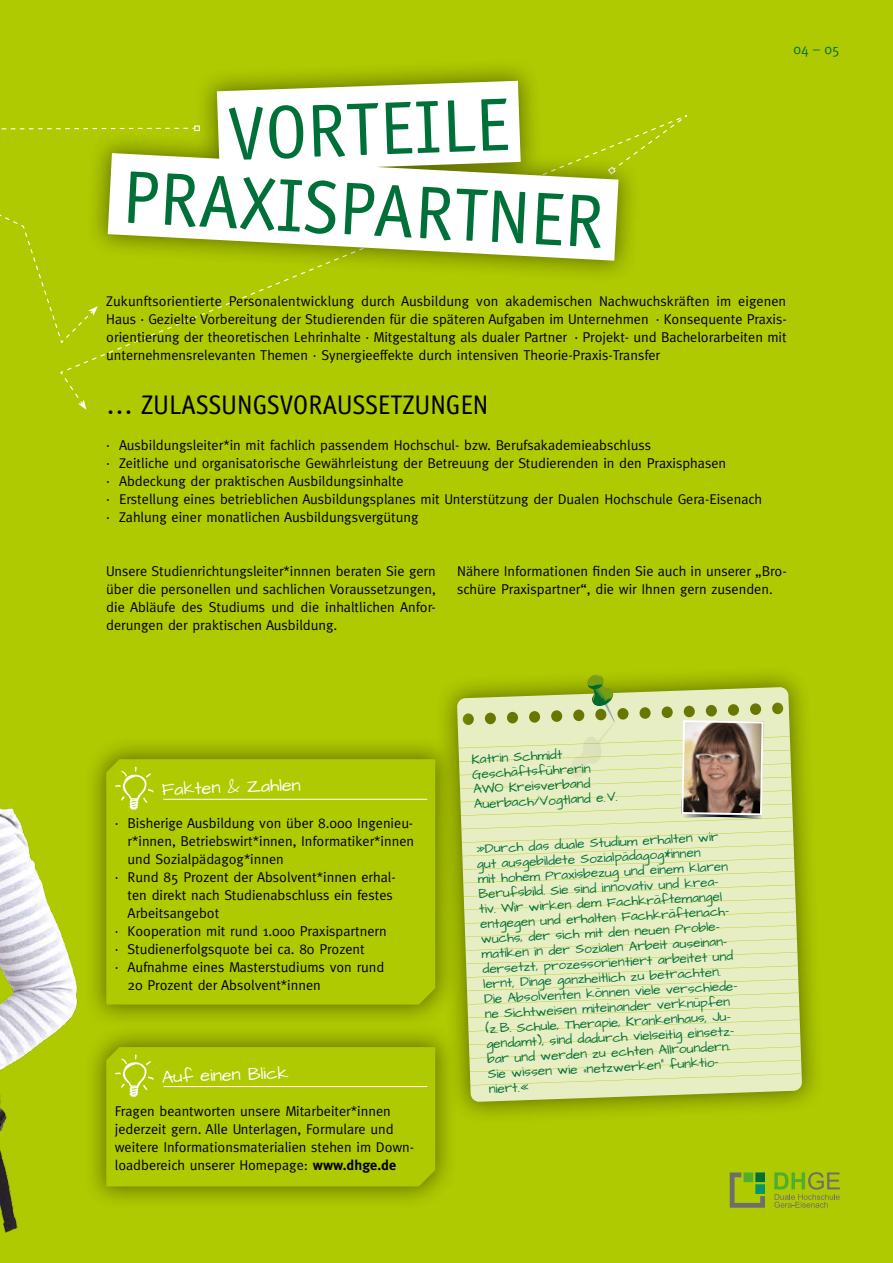
<style>
.page{position:relative;width:893px;height:1263px;background:#afca00}
.page>*{position:absolute;margin:0;border:0;box-sizing:border-box;transform-origin:0 0}
.t1{font:75px "AT Officina Sans";color:#007039}
.t2{font:27px "AT Officina Sans";color:#000}
.t3{font:18px "Architects Daughter";color:#fff}
.t4{font:14.25px/18px "Meta";color:#000}
.t5{font:14.25px "Meta";color:#007039}
.t6{font:13.5px/15px "Architects Daughter";color:#007039}
.s1{font-weight:700}
</style>
<div class="page">
<svg style="left:64px;top:378px;width:22px;height:32px"></svg>
<svg style="left:641px;top:118px;width:41px;height:32px"></svg>
<svg style="left:0;top:128px;width:197px;height:216px"></svg>
<div style="left:83px;top:1023px;width:376px;height:187px;background:#000;opacity:.44"></div>
<svg style="left:125px;top:1047px;width:310px;height:139px"></svg>
<svg style="left:125px;top:1054px;width:29px;height:43px"></svg>
<hr style="left:164px;top:1086px;width:263px;height:1px;background:#fff">
<div style="left:85px;top:58px;width:556px;height:226px;background:#000;opacity:.44"></div>
<svg style="left:108px;top:153px;width:510px;height:108px;background:#eaefcc"></svg>
<svg style="left:217px;top:81px;width:304px;height:91px;background:#f3f5e7"></svg>
<div style="left:434px;top:664px;width:391px;height:460px;background:#000;opacity:.44"></div>
<div style="left:83px;top:736px;width:376px;height:292px;background:#000;opacity:.44"></div>
<svg style="left:125px;top:759px;width:310px;height:245px"></svg>
<svg style="left:125px;top:767px;width:29px;height:43px"></svg>
<hr style="left:164px;top:799px;width:263px;height:1px;background:#fff">
<svg style="left:457px;top:674px;width:345px;height:427px;background:#dce5aa"></svg>
<img style="left:684px;top:723px;width:76px;height:89px">
<div style="left:681px;top:720px;width:82px;height:95px;border:2px solid #fff"></div>
<img style="left:0;top:736px;width:125px;height:497px">
<svg style="left:730px;top:1172px;width:35px;height:36px"></svg>
<div style="left:755px;top:1172px;width:10px;height:10px;background:#007039"></div>
<div style="left:755px;top:1184px;width:10px;height:10px;background:#00976f"></div>
<div style="left:744px;top:1172px;width:9px;height:10px;background:#50ae2f"></div>
<svg style="left:774px;top:1172px;width:66px;height:36px"></svg>
<h1 class="t1" style="left:226px;top:90px;width:283px;rotate:-2deg">VORTEILE</h1>
<h1 class="t1" style="left:125px;top:153px;width:484px;rotate:3deg">PRAXISPARTNER</h1>
<p class="t5" style="left:793px;top:41px;width:48px">04 – 05</p>
<p class="t4" style="left:106px;top:292px;width:682px;text-align:justify">Zukunftsorientierte Personalentwicklung durch Ausbildung von akademischen Nachwuchskräften im eigenen Haus · Gezielte Vorbereitung der Studierenden für die späteren Aufgaben im Unternehmen · Konsequente Praxis&shy;orientierung der theoretischen Lehrinhalte · Mitgestaltung als dualer Partner · Projekt- und Bachelorarbeiten mit unternehmensrelevanten Themen · Synergieeffekte durch intensiven Theorie-Praxis-Transfer</p>
<h2 class="t2" style="left:106px;top:389px;width:384px">… ZULASSUNGSVORAUSSETZUNGEN</h2>
<p class="t4" style="left:106px;top:436px;width:657px">· Ausbildungsleiter*in mit fachlich passendem Hochschul- bzw. Berufsakademieabschluss<br>· Zeitliche und organisatorische Gewährleistung der Betreuung der Studierenden in den Praxisphasen<br>· Abdeckung der praktischen Ausbildungsinhalte<br>· Erstellung eines betrieblichen Ausbildungsplanes mit Unterstützung der Dualen Hochschule Gera-Eisenach · Zahlung einer monatlichen Ausbildungsvergütung</p>
<p class="t4" style="left:106px;top:562px;width:331px;text-align:justify">Unsere Studienrichtungsleiter*innnen beraten Sie gern über die personellen und sachlichen Voraussetzungen, die Abläufe des Studiums und die inhaltlichen Anfor&shy;derungen der praktischen Ausbildung.</p>
<p class="t4" style="left:457px;top:562px;width:331px">Nähere Informationen finden Sie auch in unserer „Bro&shy;schüre Praxispartner“, die wir Ihnen gern zusenden.</p>
<p class="t3" style="left:161px;top:777px;width:140px;rotate:-2deg">Fakten &amp; Zahlen</p>
<p class="t4" style="left:115px;top:814px;width:298px">· Bisherige Ausbildung von über 8.000 Ingenieu-</p>
<p class="t4" style="left:128px;top:832px;width:288px">r*innen, Betriebswirt*innen, Informatiker*innen</p>
<p class="t4" style="left:128px;top:850px;width:158px">und Sozialpädagog*innen</p>
<p class="t4" style="left:115px;top:868px;width:282px">· Rund 85 Prozent der Absolvent*innen erhal-</p>
<p class="t4" style="left:128px;top:886px;width:267px">ten direkt nach Studienabschluss ein festes</p>
<p class="t4" style="left:128px;top:904px;width:93px">Arbeitsangebot</p>
<p class="t4" style="left:115px;top:922px;width:273px">· Kooperation mit rund 1.000 Praxispartnern</p>
<p class="t4" style="left:115px;top:940px;width:251px">· Studienerfolgsquote bei ca. 80 Prozent</p>
<p class="t4" style="left:115px;top:958px;width:271px">· Aufnahme eines Masterstudiums von rund</p>
<p class="t4" style="left:128px;top:976px;width:195px">20 Prozent der Absolvent*innen</p>
<p class="t3" style="left:161px;top:1065px;width:128px;rotate:-2deg">Auf einen Blick</p>
<p class="t4" style="left:115px;top:1102px;width:301px">Fragen beantworten unsere Mitarbeiter*innen jederzeit gern. Alle Unterlagen, Formulare und weitere Informationsmaterialien stehen im Down&shy;loadbereich unserer Homepage: <span class="s1">www.dhge.de</span></p>
<p class="t6" style="left:471px;top:752px;width:145px;rotate:-3deg">Katrin Schmidt<br>Geschäftsführerin<br>AWO Kreisverband<br>Auerbach/Vogtland e.V.</p>
<p class="t6" style="left:476px;top:842px;width:258px;rotate:-3deg">»Durch das duale Studium erhalten wir gut ausgebildete Sozialpädagog*innen<br>mit hohem Praxisbezug und einem klaren Berufsbild. Sie sind innovativ und krea&shy;tiv. Wir wirken dem Fachkräftemangel entgegen und erhalten Fachkräftenach&shy;wuchs, der sich mit den neuen Proble&shy;matiken in der Sozialen Arbeit auseinan&shy;dersetzt, prozessorientiert arbeitet und lernt, Dinge ganzheitlich zu betrachten.<br>Die Absolventen können viele verschiede&shy;ne Sichtweisen miteinander verknüpfen (z.B. Schule, Therapie, Krankenhaus, Ju&shy;gendamt), sind dadurch vielseitig einsetz&shy;bar und werden zu echten Allroundern.<br>Sie wissen wie „netzwerken“ funktio&shy;niert.«</p>
</div>
